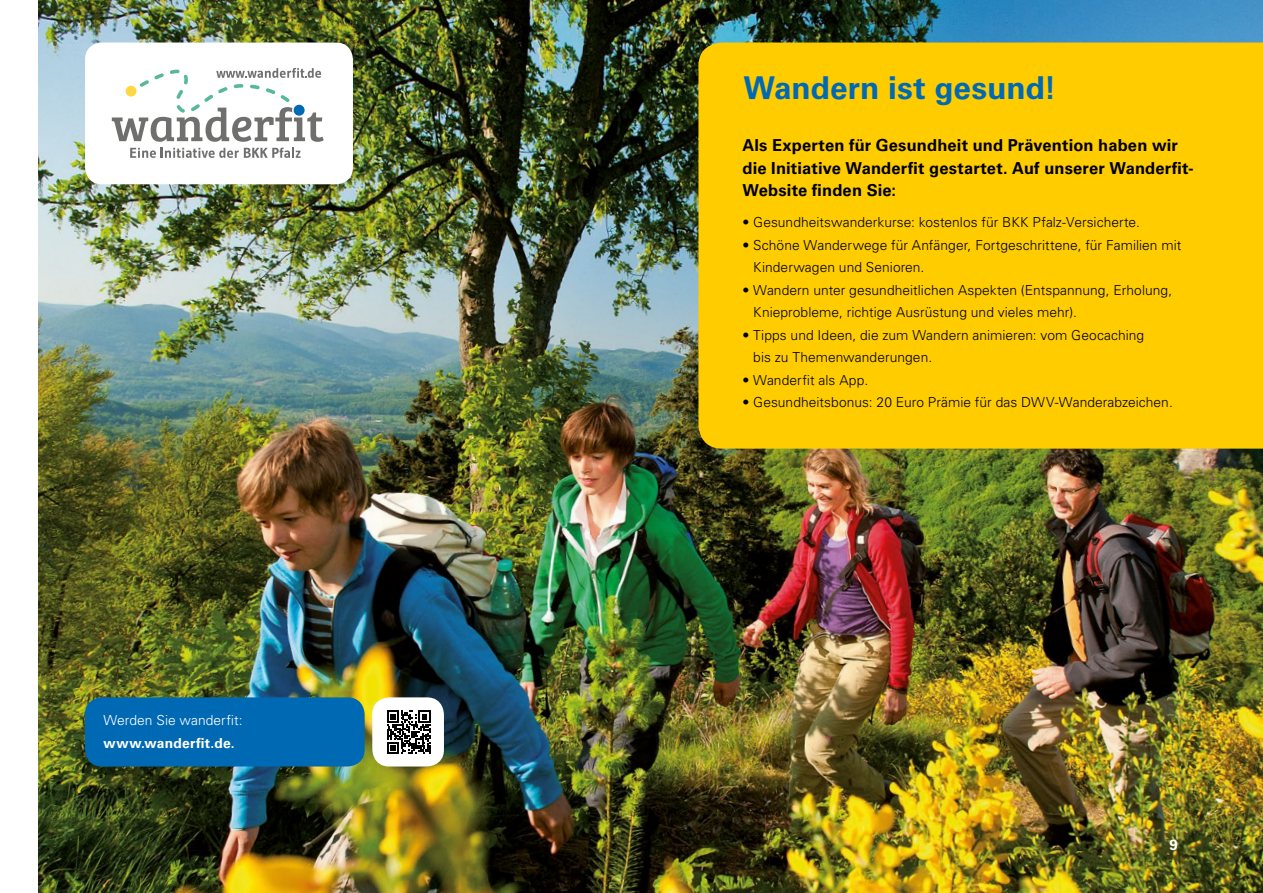
<style>
.page{position:relative;width:1263px;height:893px;background:#fff}
.page>*{position:absolute;margin:0;border:0;box-sizing:border-box;transform-origin:0 0}
.H1_Headline_gross{font:700 31.5px "Univers LT Pro 65";letter-spacing:.005em;color:#0069b4}
.H5_Headline_schwarz{font:700 16.5px/22.5px "Univers LT Pro 65";letter-spacing:.01em;color:#000}
.t1{font:700 15px "Univers LT Pro 65";color:#fff}
.p_Fliesstext_schwarz{font:300 13.8px/22.5px "Univers LT Pro 45";letter-spacing:.005em;color:#000}
.Fließtext{font:300 13.8px "Univers LT Pro 45";letter-spacing:.005em;color:#000}
.p_Fliesstext_weiss{font:300 13.8px "Univers LT Pro 45";color:#fff}
.p_Fliesstext_weiss-2{font:700 13.8px "Univers LT Pro 65";letter-spacing:.02em;color:#fff}
</style>
<div class="page">
<img style="left:38px;top:0;width:1225px;height:893px">
<div style="left:698px;top:43px;width:565px;height:406px;background:#fc0"></div>
<div style="left:85px;top:43px;width:268px;height:141px;background:#fff;border-radius:17px"></div>
<svg style="left:130px;top:148px;width:171px;height:10px"></svg>
<svg style="left:112px;top:68px;width:212px;height:74px"></svg>
<div style="left:85px;top:697px;width:280px;height:69px;background:#0069b4;border-radius:17px"></div>
<div style="left:372px;top:697px;width:72px;height:69px;background:#fff;border-radius:17px"></div>
<svg style="left:387px;top:710px;width:43px;height:44px"></svg>
<p class="p_Fliesstext_weiss" style="left:104px;top:711px;width:141px">Werden Sie wanderfit:</p>
<p class="p_Fliesstext_weiss-2" style="left:104px;top:733px;width:133px">www.wanderfit.de.</p>
<p class="H1_Headline_gross" style="left:743px;top:66px;width:315px">Wandern ist gesund!</p>
<p class="H5_Headline_schwarz" style="left:742px;top:133px;width:453px">Als Experten für Gesundheit und Prävention haben wir die Initiative Wanderfit gestartet. Auf unserer Wanderfit-<br>Website finden Sie:</p>
<p class="p_Fliesstext_schwarz" style="left:742px;top:211px;width:399px">• Gesundheitswanderkurse: kostenlos für BKK Pfalz-Versicherte.</p>
<p class="p_Fliesstext_schwarz" style="left:753px;top:233px;width:430px;text-indent:-11px">• Schöne Wanderwege für Anfänger, Fortgeschrittene, für Familien mit<br>Kinderwagen und Senioren.</p>
<p class="p_Fliesstext_schwarz" style="left:753px;top:278px;width:420px;text-indent:-11px">• Wandern unter gesundheitlichen Aspekten (Entspannung, Erholung,<br>Knieprobleme, richtige Ausrüstung und vieles mehr).</p>
<p class="p_Fliesstext_schwarz" style="left:753px;top:323px;width:392px;text-indent:-11px">• Tipps und Ideen, die zum Wandern animieren: vom Geocaching bis zu Themenwanderungen.</p>
<p class="p_Fliesstext_schwarz" style="left:742px;top:368px;width:127px">• Wanderfit als App.</p>
<p class="Fließtext" style="left:742px;top:393px;width:432px">• Gesundheitsbonus: 20 Euro Prämie für das DWV-Wanderabzeichen.</p>
<p class="t1" style="left:1169px;top:834px;width:10px">9</p>
</div>
